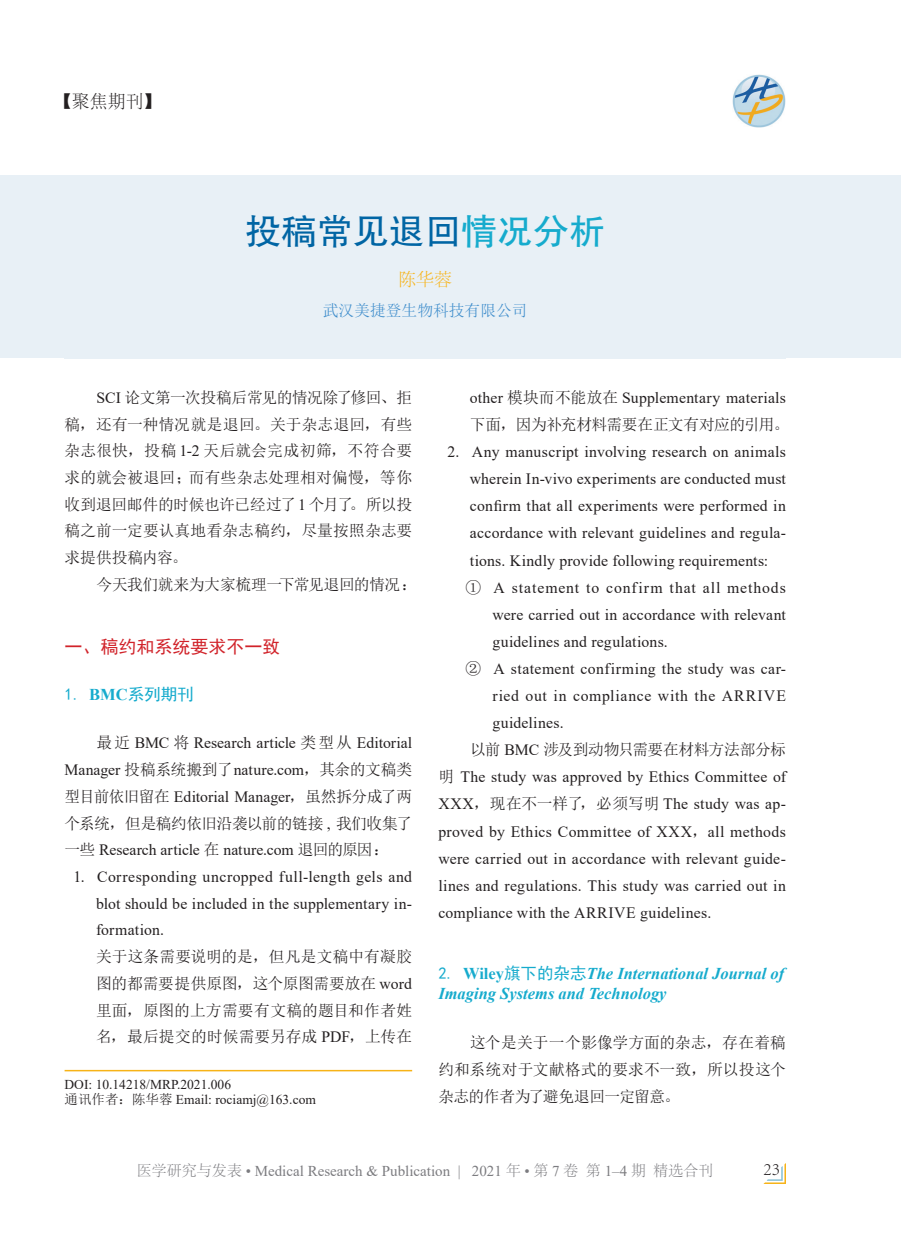
<style>
.page{position:relative;width:906px;height:1238px;background:#fff}
.page>*{position:absolute;margin:0;border:0;box-sizing:border-box;transform-origin:0 0}
.ArticleTitle{font:36px "FZHTK GBK1 0";color:#0065a4}
.Heading1{font:18px "Sim Hei";color:#d1232a}
.CenterFooter2{font:300 18px "Adobe Song Std";color:#231f20}
.Author{font:300 18px "Adobe Song Std";color:#f7b317}
.Heading2{font:italic 700 16.5px/20.1px "Times New Roman";color:#16abcd}
.Heading2-2{font:16.5px "Sim Hei";color:#16abcd}
.Para{font:15.75px/27.2px "Times New Roman";letter-spacing:.02em;color:#231f20;text-align:justify}
.Para-2{font:15.75px/26.7px "N Sim Sun";letter-spacing:-.01em;color:#231f20;text-align:justify}
.ParaFirst{font:15.75px/26.7px "Times New Roman";color:#231f20;text-align:justify}
.ParaFirst-2{font:15.75px/27.3px "N Sim Sun";letter-spacing:-.01em;color:#231f20;text-align:justify}
.Para-3{font:15.75px/27.2px "N Sim Sun";letter-spacing:-.03em;color:#231f20}
.Para-4{font:15.75px "N Sim Sun";letter-spacing:-.035em;color:#231f20}
.Affiliation{font:15.75px "N Sim Sun";color:#408ecc}
.t1{font:15px "Times New Roman";color:#7c7c80}
.Affiliation-2{font:13.5px "Times New Roman";color:#231f20}
.s1{color:#16abcd}
.s2{font-family:"Times New Roman"}
.s3{font-family:"Times New Roman";font-weight:700}
.s4{font-family:"N Sim Sun"}
.s5{font-family:"Sim Hei";font-weight:400;font-style:normal}
.s6{font-style:normal}
.s7{font-family:"Adobe Song Std";font-weight:300}
</style>
<div class="page">
<svg style="left:764px;top:1163px;width:22px;height:20px"></svg>
<img style="left:733px;top:74px;width:53px;height:53px">
<div style="left:0;top:176px;width:900px;height:182px;background:#e8f0f6"></div>
<hr style="left:65px;top:1069px;width:347px;height:2px;background:#f7b317">
<div style="left:64px;top:176px;width:722px;height:183px;background:#e8f0f6"></div>
<p class="CenterFooter2" style="left:54px;top:91px;width:109px">【聚焦期刊】</p>
<p class="ArticleTitle" style="left:245px;top:212px;width:361px">投稿常见退回<span class="s1">情况分析</span></p>
<p class="Author" style="left:398px;top:270px;width:55px">陈华蓉</p>
<p class="Affiliation" style="left:323px;top:302px;width:206px">武汉美捷登生物科技有限公司</p>
<p class="Para-2" style="left:65px;top:384px;width:349px;text-indent:32px"><span class="s2">SCI</span> 论文第一次投稿后常见的情况除了修回、拒稿，还有一种情况就是退回。关于杂志退回，有些杂志很快，投稿 <span class="s2">1-2</span> 天后就会完成初筛，不符合要求的就会被退回；而有些杂志处理相对偏慢，等你收到退回邮件的时候也许已经过了<span class="s2">1</span> 个月了。所以投稿之前一定要认真地看杂志稿约，尽量按照杂志要求提供投稿内容。</p>
<p class="Para-4" style="left:96px;top:576px;width:322px">今天我们就来为大家梳理一下常见退回的情况：</p>
<p class="Heading1" style="left:65px;top:637px;width:218px">一、稿约和系统要求不一致</p>
<p class="Heading2-2" style="left:65px;top:686px;width:131px">1. <span class="s3">BMC</span>系列期刊</p>
<p class="ParaFirst" style="left:65px;top:729px;width:349px;text-indent:32px"><span class="s4">最近</span> BMC <span class="s4">将</span> Research article <span class="s4">类型从</span> Editorial Manager <span class="s4">投稿系统搬到了</span>nature.com<span class="s4">，其余的文稿类型目前依旧留在</span> Editorial Manager<span class="s4">，虽然拆分成了两个系统，但是稿约依旧沿袭以前的链接</span> , <span class="s4">我们收集了一些</span> Research article <span class="s4">在</span> nature.com <span class="s4">退回的原因：</span></p>
<p class="Para" style="left:96px;top:862px;width:317px;line-height:26.7px;text-indent:-23px">1. Corresponding uncropped full-length gels and blot should be included in the supplementary in&shy;formation.</p>
<p class="Para-2" style="left:96px;top:943px;width:317px">关于这条需要说明的是，但凡是文稿中有凝胶图的都需要提供原图，这个原图需要放在 <span class="s2">word</span>里面，原图的上方需要有文稿的题目和作者姓名，最后提交的时候需要另存成 <span class="s2">PDF</span>，上传在</p>
<p class="Affiliation-2" style="left:65px;top:1075px;width:168px">DOI: 10.14218/MRP.2021.006</p>
<p class="Affiliation-2" style="left:65px;top:1090px;width:253px"><span class="s4">通讯作者：陈华蓉</span> Email: rociamj@163.com</p>
<p class="Para-3" style="left:470px;top:383px;width:321px"><span class="s2">other</span> 模块而不能放在 <span class="s2">Supplementary materials</span>下面，因为补充材料需要在正文有对应的引用。</p>
<p class="Para" style="left:470px;top:438px;width:317px;text-indent:-22px">2. Any manuscript involving research on animals wherein In-vivo experiments are conducted must confirm that all experiments were performed in accordance with relevant guidelines and regula&shy;tions. Kindly provide following requirements:</p>
<p class="Para" style="left:492px;top:573px;width:295px;text-indent:-27px"><span class="s4">①</span> A statement to confirm that all methods were carried out in accordance with relevant guidelines and regulations.</p>
<p class="Para" style="left:492px;top:654px;width:295px;text-indent:-27px"><span class="s4">②</span> A statement confirming the study was car&shy;ried out in compliance with the ARRIVE guidelines.</p>
<p class="Para" style="left:438px;top:736px;width:349px;text-indent:32px"><span class="s4">以前</span> BMC <span class="s4">涉及到动物只需要在材料方法部分标明</span> The study was approved by Ethics Committee of XXX<span class="s4">，现在不一样了，必须写明</span> The study was ap&shy;proved by Ethics Committee of XXX<span class="s4">，</span>all methods were carried out in accordance with relevant guide&shy;lines and regulations. This study was carried out in compliance with the ARRIVE guidelines.</p>
<p class="Heading2" style="left:438px;top:963px;width:347px"><span class="s5">2.</span> <span class="s6">Wiley</span><span class="s5">旗下的杂志</span>The International Journal of<br>Imaging Systems and Technology</p>
<p class="ParaFirst-2" style="left:438px;top:1028px;width:349px;text-indent:32px">这个是关于一个影像学方面的杂志，存在着稿约和系统对于文献格式的要求不一致，所以投这个杂志的作者为了避免退回一定留意。</p>
<p class="t1" style="left:137px;top:1160px;width:578px"><span class="s7">医学研究与发表</span> • Medical Research &amp; Publication | 2021 <span class="s7">年</span> • <span class="s7">第</span> 7 <span class="s7">卷 第</span> 1–4 <span class="s7">期 精选合刊</span></p>
<p class="CenterFooter2" style="left:763px;top:1158px;width:18px">23</p>
</div>
